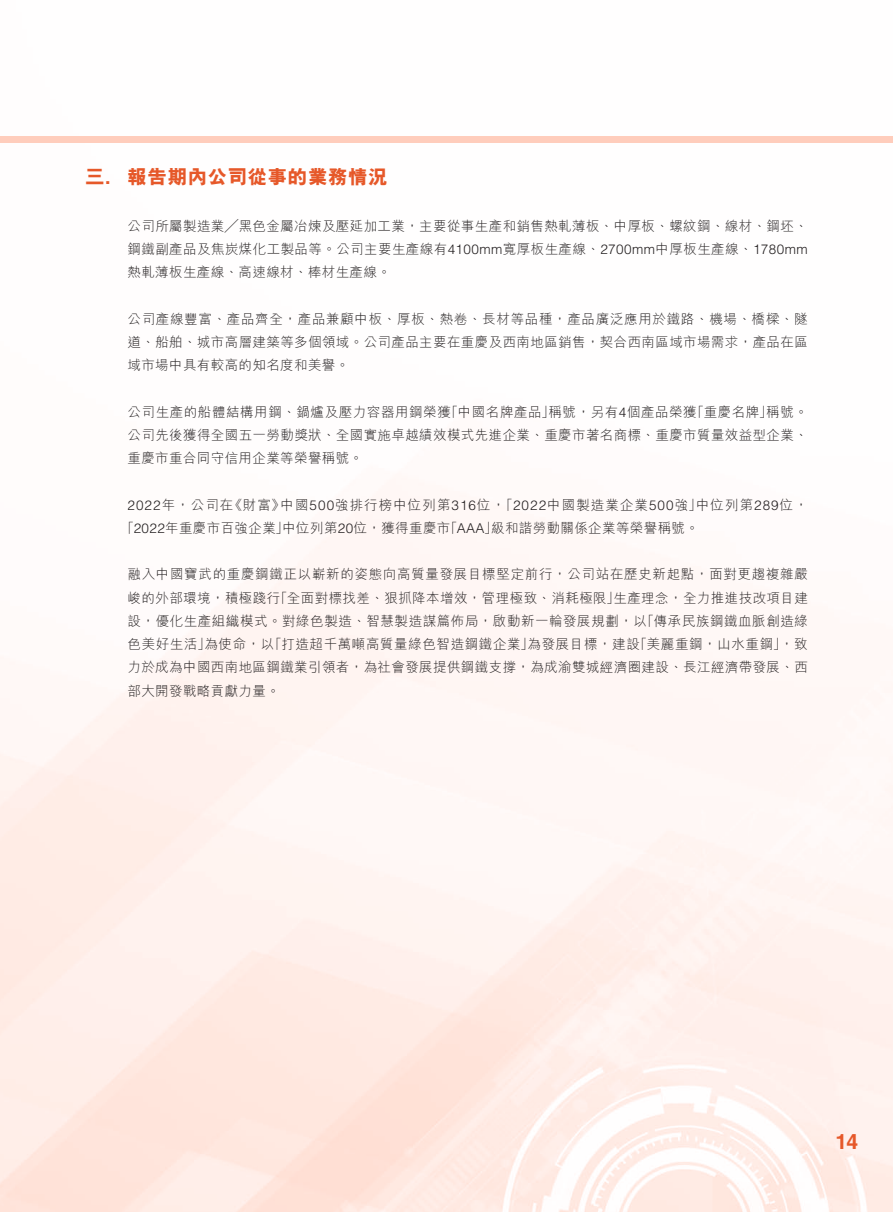
<style>
.page{position:relative;width:893px;height:1212px;background:#fff}
.page>*{position:absolute;margin:0;border:0;box-sizing:border-box;transform-origin:0 0}
.t1{font:700 21px "Helvetica LT Std";color:#e65829}
.t2{font:800 19.5px "M Hei HK";letter-spacing:.03em;color:#e65829}
.t3{font:300 13.5px/23.2px "M Hei HK";letter-spacing:.03em;color:#231f20;text-align:justify}
.t4{font:300 13.5px/23.2px "M Hei HK";letter-spacing:.05em;color:#231f20;text-align:right}
.t5{font:300 13.5px "M Hei HK";letter-spacing:.075em;color:#231f20}
.t6{font:300 13.5px "Helvetica LT Std";color:#231f20}
.s1{font-family:"Helvetica LT Std";font-weight:700}
.s2{font-family:"Helvetica LT Std"}
.s3{font-family:"M Hei HK"}
</style>
<div class="page">
<div style="left:0;top:136px;width:893px;height:6px;background:#ffcdbc"></div>
<h2 class="t2" style="left:85px;top:167px;width:27px">三<span class="s1">.</span></h2>
<h2 class="t2" style="left:128px;top:167px;width:262px">報告期內公司從事的業務情況</h2>
<p class="t3" style="left:128px;top:214px;width:682px">公司所屬製造業╱黑色金屬冶煉及壓延加工業，主要從事生產和銷售熱軋薄板、中厚板、螺紋鋼、線材、鋼坯、鋼鐵副產品及焦炭煤化工製品等。公司主要生產線有<span class="s2">4100mm</span>寬厚板生產線、<span class="s2">2700mm</span>中厚板生產線、<span class="s2">1780mm</span>熱軋薄板生產線、高速線材、棒材生產線。</p>
<p class="t3" style="left:128px;top:307px;width:682px">公司產線豐富、產品齊全，產品兼顧中板、厚板、熱卷、長材等品種，產品廣泛應用於鐵路、機場、橋樑、隧道、船舶、城市高層建築等多個領域。公司產品主要在重慶及西南地區銷售，契合西南區域市場需求，產品在區域市場中具有較高的知名度和美譽。</p>
<p class="t3" style="left:766px;top:400px;width:43px">稱號。</p>
<p class="t3" style="left:691px;top:400px;width:83px">「重慶名牌」</p>
<p class="t3" style="left:128px;top:400px;width:682px;text-align:left">公司生產的船體結構用鋼、鍋爐及壓力容器用鋼榮獲<br>公司先後獲得全國五一勞動獎狀、全國實施卓越績效模式先進企業、重慶市著名商標、重慶市質量效益型企業、重慶市重合同守信用企業等榮譽稱號。</p>
<p class="t3" style="left:696px;top:493px;width:113px">中位列第<span class="s2">289</span>位，</p>
<p class="t3" style="left:549px;top:400px;width:150px">稱號，另有<span class="s2">4</span>個產品榮獲</p>
<p class="t3" style="left:445px;top:400px;width:111px">「中國名牌產品」</p>
<p class="t5" style="left:280px;top:498px;width:423px">中國<span class="s2">500</span>強排行榜中位列第<span class="s2">316</span>位 「， <span class="s2">2022</span>中國製造業企業<span class="s2">500</span>強」</p>
<p class="t3" style="left:128px;top:493px;width:107px"><span class="s2">2022</span>年，公司在</p>
<p class="t3" style="left:229px;top:493px;width:57px">《財富》</p>
<p class="t3" style="left:121px;top:516px;width:169px">「<span class="s2">2022</span>年重慶市百強企業」</p>
<p class="t4" style="left:128px;top:563px;width:682px">融入中國寶武的重慶鋼鐵正以嶄新的姿態向高質量發展目標堅定前行，公司站在歷史新起點，面對更趨複雜嚴生產理念，全力推進技改項目建</p>
<p class="t3" style="left:282px;top:516px;width:170px">中位列第<span class="s2">20</span>位，獲得重慶市</p>
<p class="t3" style="left:491px;top:516px;width:209px">級和諧勞動關係企業等榮譽稱號。</p>
<p class="t6" style="left:444px;top:520px;width:55px"><span class="s3">「</span>AAA<span class="s3">」</span></p>
<p class="t3" style="left:274px;top:586px;width:347px">「全面對標找差、狠抓降本增效，管理極致、消耗極限」</p>
<p class="t3" style="left:128px;top:586px;width:154px">峻的外部環境，積極踐行</p>
<p class="t3" style="left:128px;top:609px;width:682px">設，優化生產組織模式。對綠色製造、智慧製造謀篇佈局，啟動新一輪發展規劃，「以傳承民族鋼鐵血脈創造綠</p>
<p class="t3" style="left:634px;top:632px;width:175px">「美麗重鋼，山水重鋼，」致</p>
<p class="t3" style="left:204px;top:632px;width:331px">為使命，「以打造超千萬噸高質量綠色智造鋼鐵企業」</p>
<p class="t3" style="left:128px;top:632px;width:682px;text-align:left">色美好生活」<br>力於成為中國西南地區鋼鐵業引領者，為社會發展提供鋼鐵支撐，為成渝雙城經濟圈建設、長江經濟帶發展、西部大開發戰略貢獻力量。</p>
<p class="t3" style="left:528px;top:632px;width:114px">為發展目標，建設</p>
<h1 class="t1" style="left:836px;top:1129px;width:24px">14</h1>
</div>
